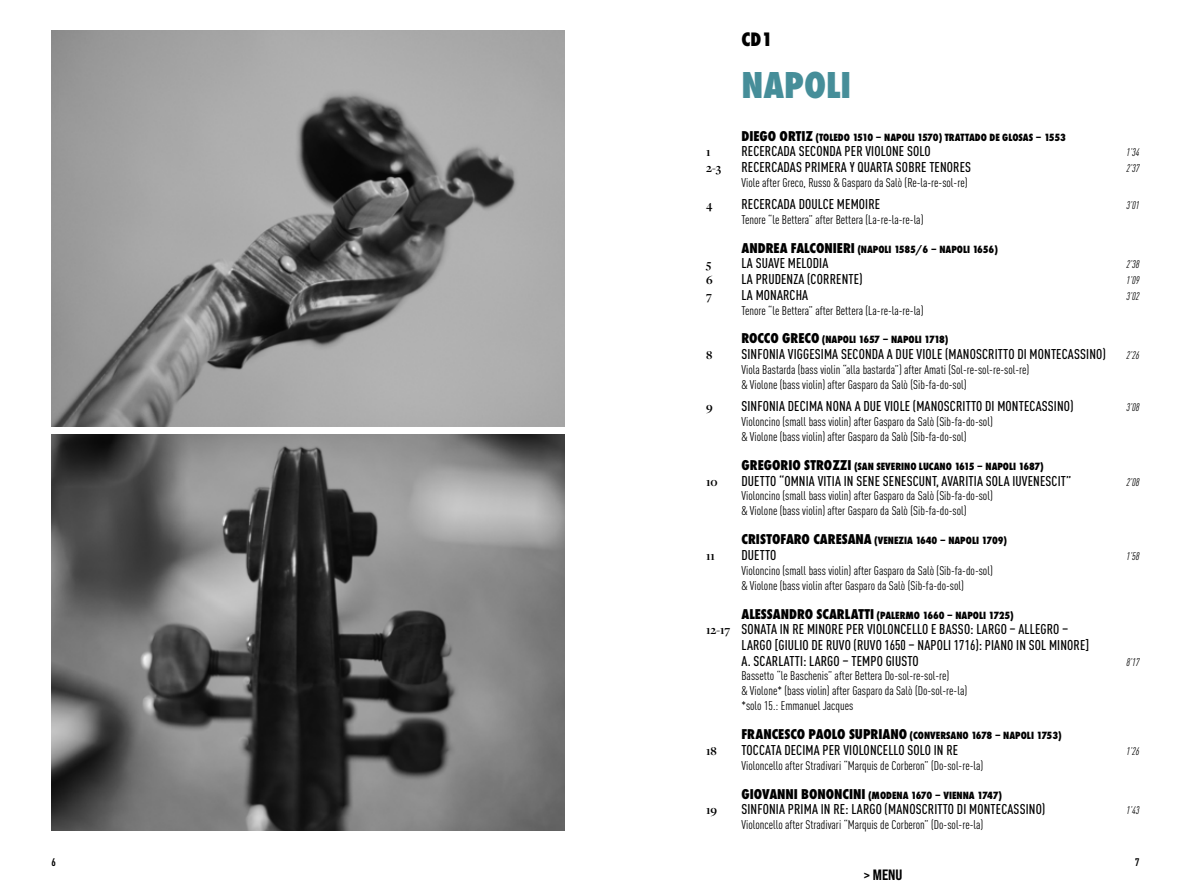
<style>
.page{position:relative;width:1191px;height:893px;background:#fff}
.page>*{position:absolute;margin:0;border:0;box-sizing:border-box;transform-origin:0 0}
.t1{font:800 39px "Futura PT Cond";color:#468e99}
.t2{font:800 20.25px "Futura PT Cond";color:#000}
.t3{font:15px "Bebas Neue Pro Sm E Eb";color:#000}
.t4{font:500 condensed 14.1px/15.6px "DIN Pro";letter-spacing:.01em;color:#000}
.t5{font:condensed 12.45px/15px "DIN Pro";color:#000}
.t6{font:700 12.45px "Freight Disp Pro";color:#000}
.t7{font:800 10.95px "Futura PT Cond";color:#000}
.t8{font:italic condensed 10.95px "DIN Pro";color:#000}
.t9{font:700 condensed 10.95px "DIN Pro";color:#000}
.s1{font-size:14.85px}
.s2{font-family:"Freight Disp Pro";font-weight:700;font-stretch:normal;font-size:12.45px}
</style>
<div class="page">
<img style="left:52px;top:31px;width:512px;height:395px">
<img style="left:52px;top:435px;width:512px;height:395px">
<p class="t9" style="left:52px;top:854px;width:6px">6</p>
<h2 class="t2" style="left:741px;top:28px;width:32px">CD1</h2>
<h1 class="t1" style="left:741px;top:62px;width:111px">NAPOLI</h1>
<p class="t7" style="left:741px;top:130px;width:326px"><span class="s1">DIEGO ORTIZ</span> (TOLEDO 1510 – NAPOLI 1570) TRATTADO DE GLOSAS – 1553</p>
<p class="t6" style="left:706px;top:144px;width:6px">1</p>
<p class="t4" style="left:741px;top:142px;width:191px">RECERCADA SECONDA PER VIOLONE SOLO</p>
<p class="t8" style="left:1126px;top:144px;width:14px">1’34</p>
<p class="t6" style="left:706px;top:160px;width:17px">2-3</p>
<p class="t4" style="left:741px;top:158px;width:231px">RECERCADAS PRIMERA Y QUARTA SOBRE TENORES</p>
<p class="t8" style="left:1126px;top:160px;width:14px">2’37</p>
<p class="t5" style="left:741px;top:174px;width:228px">Viole after Greco, Russo &amp; Gasparo da Salò (Re-la-re-sol-re)</p>
<p class="t6" style="left:706px;top:197px;width:8px">4</p>
<p class="t4" style="left:741px;top:195px;width:140px">RECERCADA DOULCE MEMOIRE</p>
<p class="t8" style="left:1126px;top:197px;width:14px">3’01</p>
<p class="t5" style="left:741px;top:211px;width:183px">Tenore “le Bettera” after Bettera (La-re-la-re-la)</p>
<p class="t7" style="left:741px;top:243px;width:258px"><span class="s1">ANDREA FALCONIERI</span> (NAPOLI 1585/6 – NAPOLI 1656)</p>
<p class="t6" style="left:706px;top:256px;width:7px">5</p>
<p class="t4" style="left:741px;top:254px;width:88px">LA SUAVE MELODIA</p>
<p class="t8" style="left:1126px;top:257px;width:14px">2’38</p>
<p class="t6" style="left:706px;top:272px;width:8px">6</p>
<p class="t4" style="left:741px;top:270px;width:123px">LA PRUDENZA (CORRENTE)</p>
<p class="t8" style="left:1126px;top:272px;width:14px">1’09</p>
<p class="t6" style="left:706px;top:287px;width:7px">7</p>
<p class="t4" style="left:741px;top:286px;width:68px">LA MONARCHA</p>
<p class="t8" style="left:1126px;top:288px;width:14px">3’02</p>
<p class="t5" style="left:741px;top:302px;width:183px">Tenore “le Bettera” after Bettera (La-re-la-re-la)</p>
<p class="t7" style="left:741px;top:333px;width:209px"><span class="s1">ROCCO GRECO</span> (NAPOLI 1657 – NAPOLI 1718)</p>
<p class="t6" style="left:706px;top:347px;width:8px">8</p>
<p class="t4" style="left:741px;top:345px;width:366px">SINFONIA VIGGESIMA SECONDA A DUE VIOLE (MANOSCRITTO DI MONTECASSINO)</p>
<p class="t8" style="left:1126px;top:347px;width:14px">2’26</p>
<p class="t5" style="left:741px;top:361px;width:289px">Viola Bastarda (bass violin “alla bastarda”) after Amati (Sol-re-sol-re-sol-re) &amp; Violone (bass violin) after Gasparo da Salò (Sib-fa-do-sol)</p>
<p class="t6" style="left:706px;top:399px;width:8px">9</p>
<p class="t4" style="left:741px;top:397px;width:334px">SINFONIA DECIMA NONA A DUE VIOLE (MANOSCRITTO DI MONTECASSINO)</p>
<p class="t8" style="left:1126px;top:399px;width:14px">3’08</p>
<p class="t5" style="left:741px;top:413px;width:253px">Violoncino (small bass violin) after Gasparo da Salò (Sib-fa-do-sol) &amp; Violone (bass violin) after Gasparo da Salò (Sib-fa-do-sol)</p>
<p class="t7" style="left:741px;top:460px;width:304px"><span class="s1">GREGORIO STROZZI</span> (SAN SEVERINO LUCANO 1615 – NAPOLI 1687)</p>
<p class="t6" style="left:706px;top:473px;width:13px">10</p>
<p class="t4" style="left:741px;top:471px;width:331px">DUETTO “OMNIA VITIA IN SENE SENESCUNT, AVARITIA SOLA IUVENESCIT”</p>
<p class="t8" style="left:1126px;top:474px;width:14px">2’08</p>
<p class="t5" style="left:741px;top:488px;width:253px">Violoncino (small bass violin) after Gasparo da Salò (Sib-fa-do-sol) &amp; Violone (bass violin) after Gasparo da Salò (Sib-fa-do-sol)</p>
<p class="t7" style="left:741px;top:534px;width:267px"><span class="s1">CRISTOFARO CARESANA</span> (VENEZIA 1640 – NAPOLI 1709)</p>
<p class="t6" style="left:706px;top:548px;width:10px">11</p>
<p class="t4" style="left:741px;top:546px;width:36px">DUETTO</p>
<p class="t8" style="left:1126px;top:548px;width:14px">1’58</p>
<p class="t5" style="left:741px;top:562px;width:253px">Violoncino (small bass violin) after Gasparo da Salò (Sib-fa-do-sol) &amp; Violone (bass violin after Gasparo da Salò (Sib-fa-do-sol)</p>
<p class="t7" style="left:741px;top:609px;width:274px"><span class="s1">ALESSANDRO SCARLATTI</span> (PALERMO 1660 – NAPOLI 1725)</p>
<p class="t4" style="left:741px;top:620px;width:349px;text-indent:-35px"><span class="s2">12-17</span> SONATA IN RE MINORE PER VIOLONCELLO E BASSO: LARGO – ALLEGRO –<br>LARGO [GIULIO DE RUVO (RUVO 1650 – NAPOLI 1716): PIANO IN SOL MINORE]<br>A. SCARLATTI: LARGO – TEMPO GIUSTO</p>
<p class="t8" style="left:1126px;top:654px;width:14px">8’17</p>
<p class="t5" style="left:741px;top:668px;width:227px">Bassetto “le Baschenis” after Bettera Do-sol-re-sol-re)<br>&amp; Violone* (bass violin) after Gasparo da Salò (Do-sol-re-la) *solo 15.: Emmanuel Jacques</p>
<p class="t7" style="left:741px;top:729px;width:322px"><span class="s1">FRANCESCO PAOLO SUPRIANO</span> (CONVERSANO 1678 – NAPOLI 1753)</p>
<p class="t6" style="left:706px;top:743px;width:12px">18</p>
<p class="t4" style="left:741px;top:741px;width:218px">TOCCATA DECIMA PER VIOLONCELLO SOLO IN RE</p>
<p class="t8" style="left:1126px;top:743px;width:14px">1’26</p>
<p class="t5" style="left:741px;top:757px;width:243px">Violoncello after Stradivari “Marquis de Corberon” (Do-sol-re-la)</p>
<p class="t7" style="left:741px;top:789px;width:262px"><span class="s1">GIOVANNI BONONCINI</span> (MODENA 1670 – VIENNA 1747)</p>
<p class="t6" style="left:706px;top:802px;width:13px">19</p>
<p class="t4" style="left:741px;top:800px;width:305px">SINFONIA PRIMA IN RE: LARGO (MANOSCRITTO DI MONTECASSINO)</p>
<p class="t8" style="left:1126px;top:802px;width:14px">1’43</p>
<p class="t5" style="left:741px;top:816px;width:243px">Violoncello after Stradivari “Marquis de Corberon” (Do-sol-re-la)</p>
<p class="t3" style="left:863px;top:866px;width:40px">&gt; MENU</p>
<p class="t9" style="left:1135px;top:854px;width:6px">7</p>
</div>
